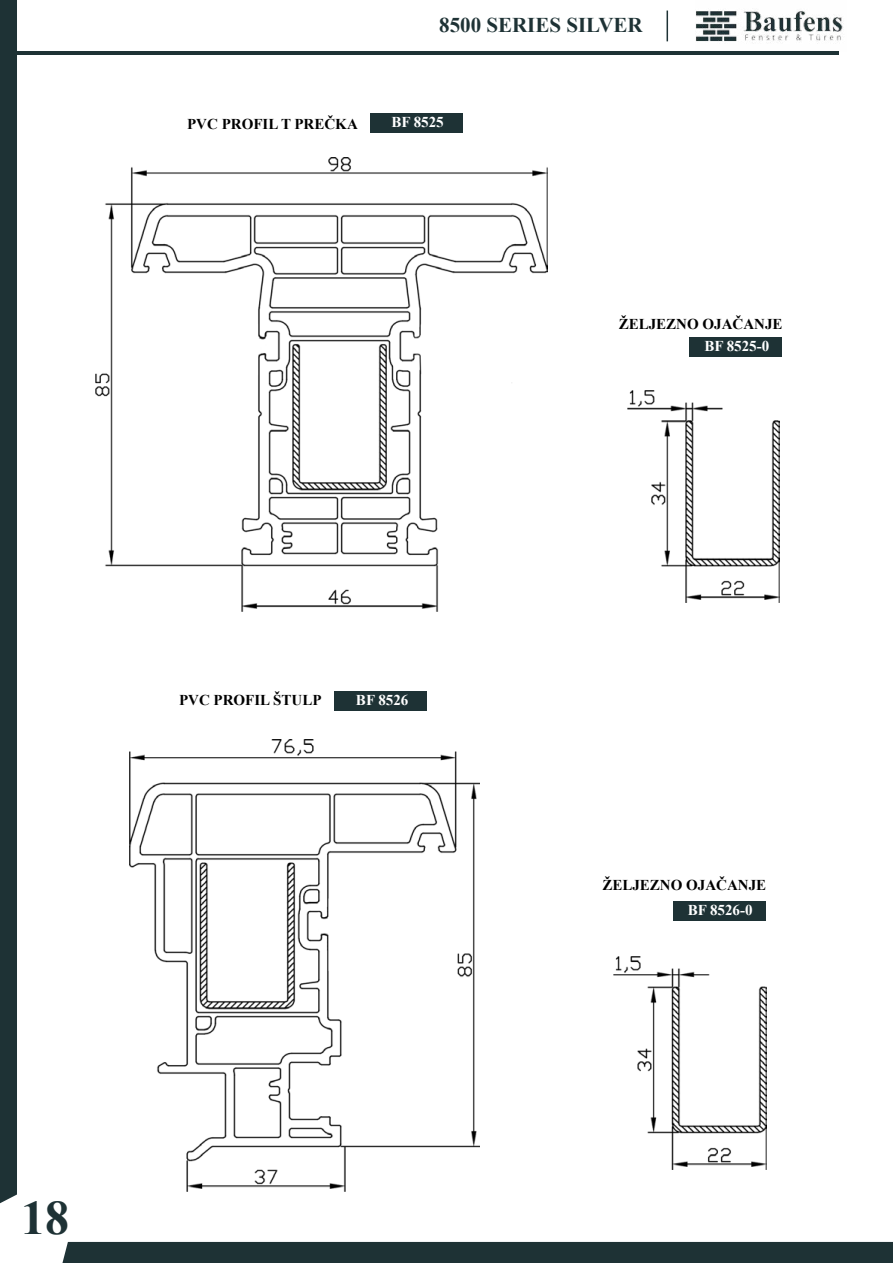
<style>
.page{position:relative;width:893px;height:1263px;background:#fff}
.page>*{position:absolute;margin:0;border:0;box-sizing:border-box;transform-origin:0 0}
.t1{font:700 48px "Times New Roman";color:#1e3235}
.t2{font:700 21px "Times New Roman";color:#1e3235}
.t3{font:700 15px "Times New Roman";color:#000}
.t4{font:700 15px "Times New Roman";color:#fff}
</style>
<div class="page">
<div style="left:0;top:0;width:17px;height:1204px;background:#1e3235"></div>
<div style="left:62px;top:1242px;width:831px;height:21px;background:#1e3235"></div>
<img style="left:695px;top:10px;width:148px;height:34px">
<hr style="left:666px;top:11px;width:2px;height:30px;background:#1e3235">
<hr style="left:0;top:51px;width:839px;height:3px;background:#1e3235">
<img style="left:130px;top:740px;width:349px;height:451px">
<img style="left:614px;top:956px;width:152px;height:213px">
<img style="left:96px;top:157px;width:451px;height:454px">
<img style="left:627px;top:390px;width:152px;height:212px">
<div style="left:370px;top:113px;width:92px;height:19px;background:#1e3235"></div>
<div style="left:690px;top:337px;width:92px;height:19px;background:#1e3235"></div>
<div style="left:335px;top:691px;width:92px;height:20px;background:#1e3235"></div>
<div style="left:673px;top:901px;width:92px;height:19px;background:#1e3235"></div>
<p class="t3" style="left:187px;top:113px;width:172px">PVC PROFIL T PREČKA</p>
<h2 class="t2" style="left:439px;top:9px;width:205px">8500 SERIES SILVER</h2>
<p class="t4" style="left:391px;top:111px;width:54px">BF 8525</p>
<p class="t3" style="left:619px;top:313px;width:165px">ŽELJEZNO OJAČANJE</p>
<p class="t4" style="left:704px;top:335px;width:66px">BF 8525-0</p>
<p class="t3" style="left:179px;top:689px;width:144px">PVC PROFIL ŠTULP</p>
<p class="t4" style="left:356px;top:690px;width:54px">BF 8526</p>
<h1 class="t1" style="left:21px;top:1183px;width:49px">18</h1>
<p class="t3" style="left:602px;top:874px;width:165px">ŽELJEZNO OJAČANJE</p>
<p class="t4" style="left:688px;top:899px;width:66px">BF 8526-0</p>
</div>
